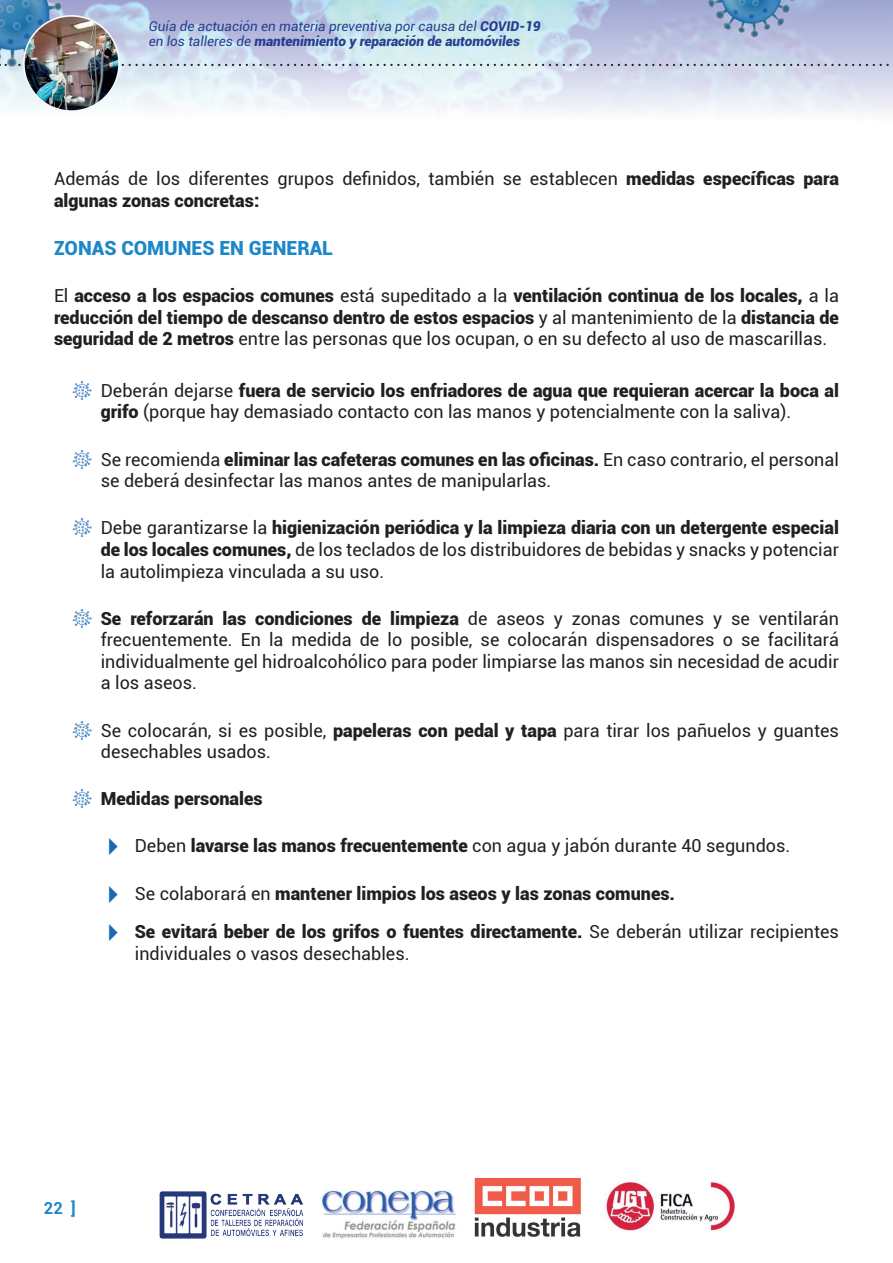
<style>
.page{position:relative;width:893px;height:1263px;background:#fff}
.page>*{position:absolute;margin:0;border:0;box-sizing:border-box;transform-origin:0 0}
.t1{font:900 19.5px "Roboto";color:#1e87c8}
.t2{font:18px/21.6px "Roboto";color:#231f20}
.t3{font:900 18px/21.6px "Roboto";color:#231f20;text-align:justify}
.t4{font:700 16.5px "Roboto";color:#1e87c8}
.t5{font:italic 13.5px/15px "Roboto";color:#253f8e}
.s1{font-weight:900}
.s2{font-weight:400}
.s3{font-family:"Coronavirus";font-size:27px;color:#1b69b4}
.s4{font-family:"Coronavirus";font-weight:400;font-size:27px;color:#1b69b4}
</style>
<div class="page">
<svg style="left:384px;top:64px;width:509px;height:2px"></svg>
<img style="left:678px;top:0;width:186px;height:55px">
<img style="left:0;top:0;width:384px;height:98px">
<img style="left:23px;top:16px;width:96px;height:96px">
<img style="left:321px;top:1177px;width:414px;height:62px">
<img style="left:159px;top:1191px;width:145px;height:48px">
<p class="t5" style="left:149px;top:18px;width:393px">Guía de actuación en materia preventiva por causa del <span class="s1">COVID-19 </span>en los talleres de <span class="s1">mantenimiento y reparación de automóviles</span></p>
<p class="t2" style="left:54px;top:166px;width:786px;line-height:22.5px">Además de los diferentes grupos definidos, también se establecen <span class="s1">medidas específicas para algunas zonas concretas:</span></p>
<p class="t1" style="left:54px;top:234px;width:281px">ZONAS COMUNES EN GENERAL</p>
<p class="t3" style="left:54px;top:284px;width:786px"><span class="s2">El</span> acceso a los espacios comunes <span class="s2">está supeditado a la</span> ventilación continua de los locales, <span class="s2">a la </span>reducción del tiempo de descanso dentro de estos espacios <span class="s2">y al mantenimiento de la</span> distancia de seguridad de 2 metros <span class="s2">entre las personas que los ocupan, o en su defecto al uso de mascarillas.</span></p>
<p class="t2" style="left:101px;top:379px;width:740px;text-indent:-28px"><span class="s3">R</span> Deberán dejarse <span class="s1">fuera de servicio los enfriadores de agua que requieran acercar la boca al grifo</span> (porque hay demasiado contacto con las manos y potencialmente con la saliva).</p>
<p class="t2" style="left:101px;top:448px;width:740px;text-indent:-28px"><span class="s3">R</span> Se recomienda <span class="s1">eliminar las cafeteras comunes en las oficinas.</span> En caso contrario, el personal se deberá desinfectar las manos antes de manipularlas.</p>
<p class="t2" style="left:101px;top:516px;width:740px;text-align:justify;text-indent:-28px"><span class="s3">R</span> Debe garantizarse la <span class="s1">higienización periódica y la limpieza diaria con un detergente especial de los locales comunes,</span> de los teclados de los distribuidores de bebidas y snacks y potenciar la autolimpieza vinculada a su uso.</p>
<p class="t2" style="left:101px;top:607px;width:740px;text-align:justify;text-indent:-28px"><span class="s3">R</span> <span class="s1">Se reforzarán las condiciones de limpieza</span> de aseos y zonas comunes y se ventilarán frecuentemente. En la medida de lo posible, se colocarán dispensadores o se facilitará individualmente gel hidroalcohólico para poder limpiarse las manos sin necesidad de acudir a los aseos.</p>
<p class="t2" style="left:101px;top:719px;width:740px;text-indent:-28px"><span class="s3">R</span> Se colocarán, si es posible, <span class="s1">papeleras con pedal y tapa</span> para tirar los pañuelos y guantes desechables usados.</p>
<p class="t3" style="left:73px;top:787px;width:192px"><span class="s4">R</span> Medidas personales</p>
<p class="t2" style="left:135px;top:834px;width:657px">Deben <span class="s1">lavarse las manos frecuentemente</span> con agua y jabón durante 40 segundos.</p>
<p class="t3" style="left:135px;top:873px;width:706px;line-height:38.5px"><span class="s2">Se colaborará en</span> mantener limpios los aseos y las zonas comunes.<br>Se evitará beber de los grifos o fuentes directamente. <span class="s2">Se deberán utilizar recipientes</span></p>
<p class="t2" style="left:135px;top:942px;width:276px">individuales o vasos desechables.</p>
<p class="t4" style="left:44px;top:1197px;width:33px">22 ]</p>
</div>
